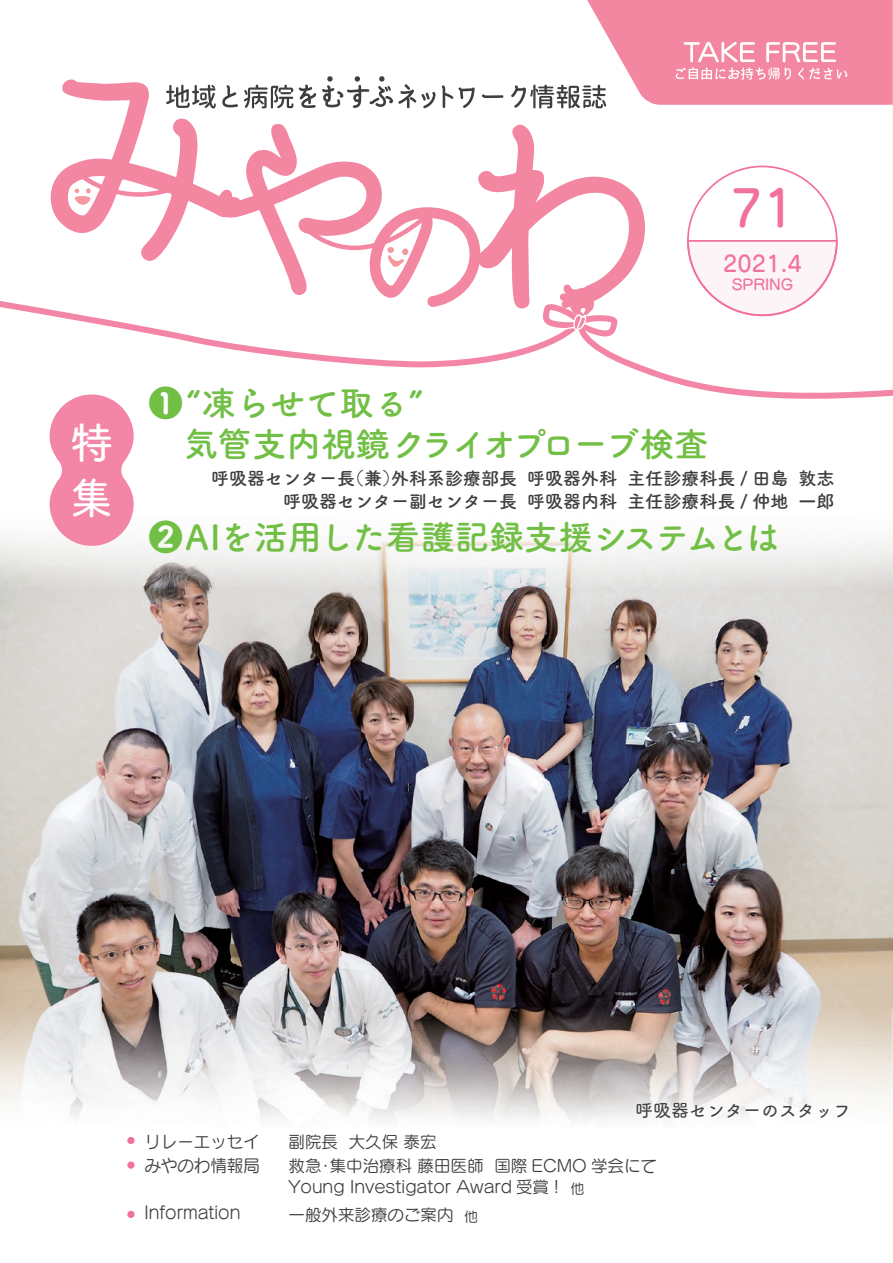
<style>
.page{position:relative;width:893px;height:1263px;background:#fff}
.page>*{position:absolute;margin:0;border:0;box-sizing:border-box;transform-origin:0 0}
.t1{font:49.65px "Seurat Pro DB";color:#f1709d}
.t2{font:43.8px/55.3px "Tsuku A Rd Gothic Std D";color:#fff}
.t3{font:34.5px/40.3px "Tsuku A Rd Gothic Std B";color:#71bf44}
.t4{font:22.05px "Seurat Pro DB";color:#f1709d}
.t5{font:18px/23.4px "Tsuku A Rd Gothic Std B";color:#3e3e3f;text-align:right}
.t6{font:18px "Tsuku A Rd Gothic Std D";color:#3e3e3f}
.t7{font:17.1px "Seurat Pro M";color:#3e3e3f;scale:.96 1}
.t8{font:16.5px/21.3px "Seurat Pro M";color:#3e3e3f}
.t9{font:14.7px "Seurat Pro DB";color:#f1709d}
.s1{font-size:14.1px}
</style>
<div class="page">
<img style="left:0;top:548px;width:893px;height:574px">
<hr style="left:0;top:546px;width:893px;height:2px;background:#f5f6f5">
<img style="left:864px;top:1007px;width:29px;height:115px">
<img style="left:622px;top:1088px;width:242px;height:34px">
<div style="left:127px;top:1211px;width:8px;height:7px;background:#f1709d;border-radius:50%"></div>
<div style="left:127px;top:1137px;width:8px;height:7px;background:#f1709d;border-radius:50%"></div>
<div style="left:127px;top:1161px;width:8px;height:8px;background:#f1709d;border-radius:50%"></div>
<svg style="left:0;top:0;width:893px;height:546px"></svg>
<h1 class="t1" style="left:730px;top:176px;width:66px">71</h1>
<h3 class="t4" style="left:723px;top:249px;width:80px">2021.4</h3>
<p class="t9" style="left:732px;top:275px;width:63px">SPRING</p>
<h2 class="t2" style="left:70px;top:412px;width:45px">特集</h2>
<h3 class="t3" style="left:149px;top:381px;width:562px">❶“凍らせて取る”<br>　気管支内視鏡クライオプローブ検査</h3>
<p class="t5" style="left:211px;top:465px;width:625px">呼吸器センター長（兼）外科系診療部長 呼吸器外科 主任診療科長 / 田島 敦志呼吸器センター副センター長 呼吸器内科 主任診療科長 / 仲地 一郎</p>
<h3 class="t3" style="left:149px;top:515px;width:633px">❷AIを活用した看護記録支援システムとは</h3>
<p class="t6" style="left:635px;top:1097px;width:217px">呼吸器センターのスタッフ</p>
<p class="t8" style="left:144px;top:1130px;width:117px">リレーエッセイ</p>
<p class="t8" style="left:288px;top:1130px;width:150px">副院長 大久保 泰宏</p>
<p class="t7" style="left:144px;top:1154px;width:122px">みやのわ情報局</p>
<p class="t8" style="left:288px;top:1155px;width:370px">救急･集中治療科 藤田医師 国際 ECMO 学会にて<br>Young Investigator Award 受賞 ! <span class="s1">他</span></p>
<p class="t7" style="left:144px;top:1201px;width:102px">Information</p>
<p class="t8" style="left:288px;top:1204px;width:191px">一般外来診療のご案内 <span class="s1">他</span></p>
</div>
